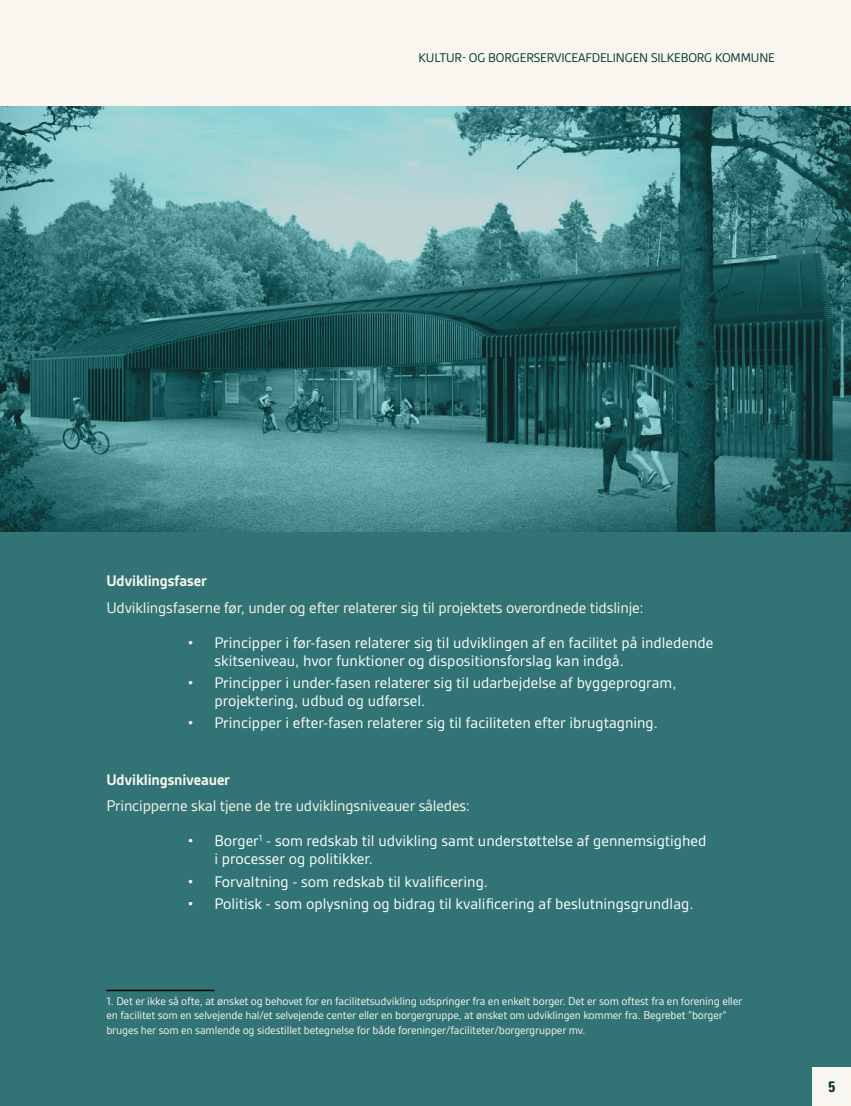
<style>
.page{position:relative;width:851px;height:1106px;background:#fff}
.page>*{position:absolute;margin:0;border:0;box-sizing:border-box;transform-origin:0 0}
.P_bullets_indryk{font:16.5px/18px "Gesta";color:#fff}
.P_WHITE{font:16.5px "Gesta";letter-spacing:-.01em;color:#f8f6ee}
.H3_Mellemrubrik_NEG{font:700 16.5px "Gesta";letter-spacing:-.01em;color:#f8f6ee}
.t1{font:700 condensed 15px "Univers LT Std";color:#002d2e}
.t2{font:13.5px "Gesta";letter-spacing:-.01em;color:#003638}
.P_Fodnote_neg{font:12px/14.4px "Gesta";letter-spacing:-.01em;color:#f8f6ef}
</style>
<div class="page">
<div style="left:0;top:0;width:850px;height:1106px;background:#f8f6ee"></div>
<div style="left:0;top:106px;width:850px;height:1000px;background:#327475"></div>
<img style="left:0;top:106px;width:850px;height:425px">
<hr style="left:106px;top:989px;width:108px;height:2px;background:#000">
<div style="left:812px;top:1067px;width:38px;height:39px;background:#f8f6ee"></div>
<p class="t2" style="left:418px;top:50px;width:358px">KULTUR- OG BORGERSERVICEAFDELINGEN SILKEBORG KOMMUNE</p>
<h3 class="H3_Mellemrubrik_NEG" style="left:106px;top:571px;width:102px">Udviklingsfaser</h3>
<p class="P_WHITE" style="left:106px;top:598px;width:539px">Udviklingsfaserne før, under og efter relaterer sig til projektets overordnede tidslinje:</p>
<p class="P_bullets_indryk" style="left:214px;top:633px;width:500px;text-indent:-27px">• Principper i før-fasen relaterer sig til udviklingen af en facilitet på indledende skitseniveau, hvor funktioner og dispositionsforslag kan indgå.</p>
<p class="P_bullets_indryk" style="left:214px;top:673px;width:463px;text-indent:-27px">• Principper i under-fasen relaterer sig til udarbejdelse af byggeprogram, projektering, udbud og udførsel.</p>
<p class="P_bullets_indryk" style="left:187px;top:714px;width:472px">• Principper i efter-fasen relaterer sig til faciliteten efter ibrugtagning.</p>
<h3 class="H3_Mellemrubrik_NEG" style="left:106px;top:770px;width:125px">Udviklingsniveauer</h3>
<p class="P_WHITE" style="left:106px;top:796px;width:365px">Principperne skal tjene de tre udviklingsniveauer således:</p>
<p class="P_bullets_indryk" style="left:214px;top:831px;width:493px;text-indent:-27px">• Borger<sup>1</sup> - som redskab til udvikling samt understøttelse af gennemsigtighed i processer og politikker.</p>
<p class="P_bullets_indryk" style="left:187px;top:872px;width:302px">• Forvaltning - som redskab til kvalificering.</p>
<p class="P_bullets_indryk" style="left:187px;top:894px;width:507px">• Politisk - som oplysning og bidrag til kvalificering af beslutningsgrundlag.</p>
<p class="P_Fodnote_neg" style="left:106px;top:993px;width:637px">1. Det er ikke så ofte, at ønsket og behovet for en facilitetsudvikling udspringer fra en enkelt borger. Det er som oftest fra en forening eller en facilitet som en selvejende hal/et selvejende center eller en borgergruppe, at ønsket om udviklingen kommer fra. Begrebet ”borger” bruges her som en samlende og sidestillet betegnelse for både foreninger/faciliteter/borgergrupper mv.</p>
<p class="t1" style="left:828px;top:1077px;width:8px">5</p>
</div>
